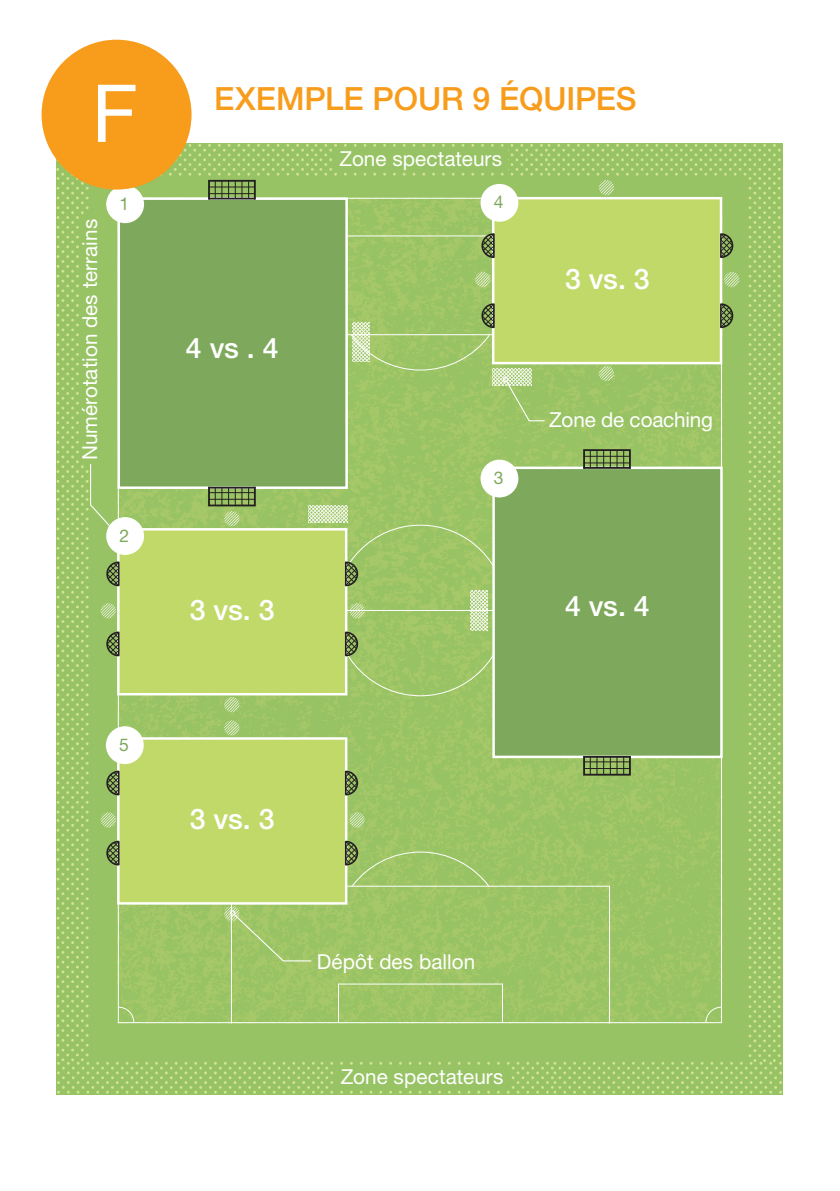
<style>
.page{position:relative;width:840px;height:1191px;background:#fff}
.page>*{position:absolute;margin:0;border:0;box-sizing:border-box;transform-origin:0 0}
.t1{font:80px "Helvetica Neue";color:#fff}
.t2{font:500 32px "Helvetica Neue";color:#f89c1c}
.t3{font:500 28.4px "Helvetica Neue";letter-spacing:-.005em;color:#fff}
.t4{font:20.6px "Helvetica Neue";letter-spacing:.005em;color:#fff}
.t5{font:17.6px "Helvetica Neue";color:#7ea95c}
</style>
<div class="page">
<div style="left:57px;top:143px;width:725px;height:951px;background:#97c364"></div>
<img style="left:57px;top:177px;width:32px;height:640px">
<img style="left:57px;top:817px;width:32px;height:244px">
<img style="left:748px;top:177px;width:32px;height:640px">
<img style="left:748px;top:817px;width:32px;height:244px">
<img style="left:57px;top:143px;width:723px;height:33px">
<img style="left:57px;top:1061px;width:725px;height:33px">
<img style="left:117px;top:197px;width:605px;height:826px">
<hr style="left:118px;top:610px;width:603px;height:1px;background:#fff">
<div style="left:231px;top:885px;width:378px;height:139px;border:1px solid #fff"></div>
<svg style="left:704px;top:1006px;width:17px;height:17px"></svg>
<svg style="left:117px;top:1006px;width:18px;height:17px"></svg>
<div style="left:338px;top:983px;width:164px;height:40px;border:1px solid #fff"></div>
<div style="left:117px;top:528px;width:230px;height:167px;background:#c1d969;border:2px solid #fff"></div>
<div style="left:491px;top:197px;width:230px;height:167px;background:#c1d969;border:2px solid #fff"></div>
<div style="left:117px;top:197px;width:230px;height:292px;background:#7ea95c;border:2px solid #fff"></div>
<div style="left:492px;top:466px;width:230px;height:292px;background:#7ea95c;border:2px solid #fff"></div>
<div style="left:208px;top:180px;width:47px;height:20px;border:2px solid #231f20"></div>
<svg style="left:215px;top:181px;width:7px;height:17px"></svg>
<svg style="left:228px;top:181px;width:1px;height:17px"></svg>
<svg style="left:235px;top:181px;width:7px;height:17px"></svg>
<svg style="left:248px;top:181px;width:1px;height:17px"></svg>
<hr style="left:208px;top:186px;width:46px;height:1px;background:#231f20">
<hr style="left:208px;top:193px;width:46px;height:1px;background:#231f20">
<hr style="left:208px;top:198px;width:47px;height:1px;background:#231f20">
<div style="left:583px;top:449px;width:47px;height:21px;border:2px solid #231f20"></div>
<svg style="left:589px;top:450px;width:1px;height:17px"></svg>
<svg style="left:596px;top:450px;width:1px;height:17px"></svg>
<svg style="left:603px;top:450px;width:7px;height:17px"></svg>
<svg style="left:616px;top:450px;width:1px;height:17px"></svg>
<svg style="left:623px;top:450px;width:1px;height:17px"></svg>
<hr style="left:583px;top:456px;width:46px;height:1px;background:#231f20">
<hr style="left:583px;top:462px;width:46px;height:1px;background:#231f20">
<hr style="left:583px;top:467px;width:47px;height:2px;background:#231f20">
<div style="left:208px;top:486px;width:47px;height:20px;border:2px solid #231f20"></div>
<svg style="left:248px;top:488px;width:1px;height:17px"></svg>
<svg style="left:235px;top:488px;width:7px;height:17px"></svg>
<svg style="left:228px;top:488px;width:1px;height:17px"></svg>
<svg style="left:215px;top:488px;width:7px;height:17px"></svg>
<hr style="left:209px;top:499px;width:46px;height:1px;background:#231f20">
<hr style="left:209px;top:492px;width:46px;height:1px;background:#231f20">
<hr style="left:208px;top:487px;width:47px;height:1px;background:#231f20">
<div style="left:583px;top:755px;width:47px;height:20px;border:2px solid #231f20"></div>
<svg style="left:623px;top:758px;width:1px;height:16px"></svg>
<svg style="left:616px;top:758px;width:1px;height:16px"></svg>
<svg style="left:603px;top:758px;width:7px;height:16px"></svg>
<svg style="left:596px;top:758px;width:1px;height:16px"></svg>
<svg style="left:589px;top:758px;width:1px;height:16px"></svg>
<hr style="left:584px;top:768px;width:46px;height:1px;background:#231f20">
<hr style="left:584px;top:761px;width:46px;height:1px;background:#231f20">
<hr style="left:583px;top:756px;width:47px;height:2px;background:#231f20">
<svg style="left:106px;top:560px;width:14px;height:27px"></svg>
<svg style="left:106px;top:631px;width:14px;height:26px"></svg>
<svg style="left:337px;top:197px;width:158px;height:62px"></svg>
<svg style="left:350px;top:302px;width:145px;height:69px"></svg>
<svg style="left:344px;top:631px;width:15px;height:26px"></svg>
<svg style="left:344px;top:560px;width:15px;height:27px"></svg>
<svg style="left:718px;top:302px;width:15px;height:27px"></svg>
<svg style="left:718px;top:232px;width:15px;height:27px"></svg>
<img style="left:470px;top:591px;width:17px;height:39px">
<img style="left:352px;top:322px;width:17px;height:39px">
<img style="left:492px;top:369px;width:39px;height:17px">
<img style="left:308px;top:505px;width:39px;height:18px">
<img style="left:598px;top:180px;width:15px;height:15px;border-radius:8px">
<img style="left:598px;top:366px;width:15px;height:15px;border-radius:8px">
<img style="left:475px;top:272px;width:15px;height:15px;border-radius:8px">
<img style="left:723px;top:272px;width:16px;height:15px;border-radius:8px">
<img style="left:224px;top:511px;width:15px;height:15px;border-radius:8px">
<img style="left:224px;top:697px;width:15px;height:15px;border-radius:8px">
<img style="left:100px;top:603px;width:16px;height:15px;border-radius:8px">
<img style="left:349px;top:603px;width:15px;height:15px;border-radius:8px">
<div style="left:106px;top:185px;width:38px;height:38px;background:#fff;border-radius:50%"></div>
<div style="left:106px;top:517px;width:38px;height:38px;background:#fff;border-radius:50%"></div>
<div style="left:480px;top:184px;width:38px;height:38px;background:#fff;border-radius:50%"></div>
<div style="left:480px;top:459px;width:38px;height:38px;background:#fff;border-radius:50%"></div>
<svg style="left:90px;top:464px;width:24px;height:66px"></svg>
<svg style="left:230px;top:910px;width:82px;height:52px"></svg>
<svg style="left:502px;top:377px;width:43px;height:45px"></svg>
<div style="left:42px;top:40px;width:149px;height:150px;background:#f89c1c;border-radius:50%"></div>
<div style="left:117px;top:737px;width:230px;height:167px;background:#c1d969;border:2px solid #fff"></div>
<svg style="left:106px;top:770px;width:14px;height:26px"></svg>
<svg style="left:106px;top:840px;width:14px;height:26px"></svg>
<svg style="left:344px;top:840px;width:146px;height:47px"></svg>
<svg style="left:344px;top:770px;width:15px;height:26px"></svg>
<img style="left:224px;top:720px;width:15px;height:15px;border-radius:8px">
<img style="left:224px;top:906px;width:15px;height:15px;border-radius:8px">
<img style="left:100px;top:812px;width:16px;height:15px;border-radius:8px">
<img style="left:349px;top:812px;width:15px;height:15px;border-radius:8px">
<div style="left:106px;top:726px;width:38px;height:38px;background:#fff;border-radius:50%"></div>
<div style="left:80px;top:215px;width:26px;height:249px;background:#97c364"></div>
<div style="left:333px;top:148px;width:175px;height:23px;background:#97c364"></div>
<div style="left:334px;top:1066px;width:175px;height:23px;background:#97c364"></div>
<h1 class="t1" style="left:92px;top:66px;width:47px">F</h1>
<p class="t4" style="left:78px;top:460px;width:243px;rotate:-90deg">Numérotation des terrains</p>
<p class="t5" style="left:119px;top:193px;width:11px">1</p>
<p class="t5" style="left:119px;top:525px;width:11px">2</p>
<p class="t5" style="left:119px;top:734px;width:11px">5</p>
<h2 class="t2" style="left:214px;top:80px;width:423px">Exemple pour 9 équipes</h2>
<p class="t4" style="left:339px;top:146px;width:164px">Zone spectateurs</p>
<h3 class="t3" style="left:186px;top:331px;width:94px">4 vs . 4</h3>
<h3 class="t3" style="left:190px;top:592px;width:86px">3 vs. 3</h3>
<p class="t5" style="left:493px;top:192px;width:11px">4</p>
<h3 class="t3" style="left:564px;top:262px;width:86px">3 vs. 3</h3>
<p class="t5" style="left:493px;top:467px;width:11px">3</p>
<p class="t4" style="left:549px;top:407px;width:165px">Zone de coaching</p>
<h3 class="t3" style="left:564px;top:588px;width:86px">4 vs. 4</h3>
<h3 class="t3" style="left:190px;top:802px;width:86px">3 vs. 3</h3>
<p class="t4" style="left:317px;top:949px;width:160px">Dépôt des ballon</p>
<p class="t4" style="left:340px;top:1064px;width:164px">Zone spectateurs</p>
</div>
